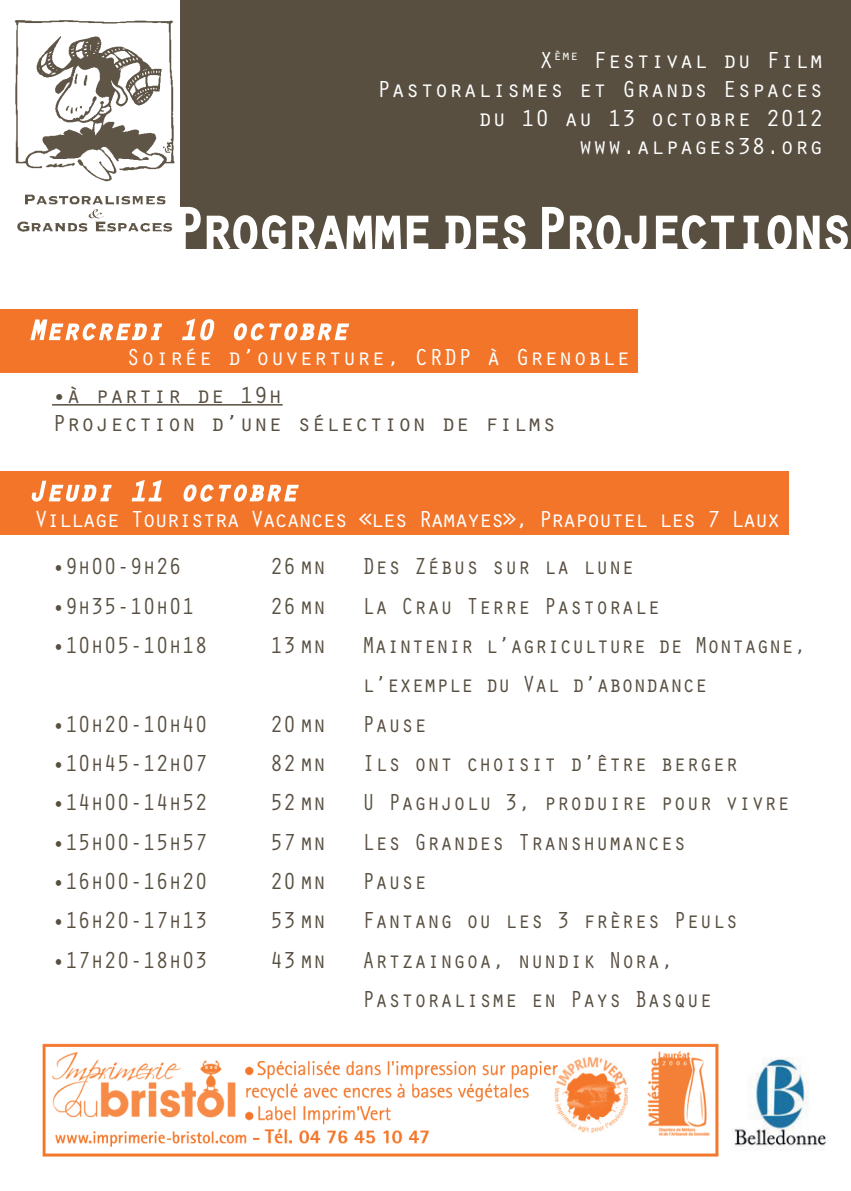
<style>
.page{position:relative;width:851px;height:1191px;background:#fff}
.page>*{position:absolute;margin:0;border:0;box-sizing:border-box;transform-origin:0 0}
.t1{font:60px "Orator Std";letter-spacing:-.1em;color:#fff;scale:.95 1}
.t2{font:24px/39.4px "Orator Std";color:#584f41;scale:.9 1}
.t3{font:24px/28.8px "Orator Std";color:#fff;text-align:right}
.t4{font:24px/39.4px "Orator Std";letter-spacing:-.03em;color:#584f41;scale:.9 1}
.t5{font:24px "Orator Std";letter-spacing:-.1em;color:#fff}
.t6{font:24px/28.8px "Orator Std";color:#584f41}
</style>
<div class="page">
<div style="left:0;top:0;width:850px;height:248px;background:#584f41"></div>
<div style="left:0;top:0;width:180px;height:275px;background:#fff"></div>
<img style="left:14px;top:20px;width:161px;height:212px">
<svg style="left:180px;top:206px;width:250px;height:43px"></svg>
<svg style="left:444px;top:215px;width:83px;height:34px"></svg>
<svg style="left:540px;top:206px;width:107px;height:43px"></svg>
<svg style="left:654px;top:215px;width:81px;height:34px"></svg>
<svg style="left:741px;top:215px;width:19px;height:34px"></svg>
<svg style="left:766px;top:215px;width:83px;height:34px"></svg>
<div style="left:0;top:310px;width:637px;height:63px;background:#f3752a"></div>
<svg style="left:29px;top:309px;width:134px;height:32px"></svg>
<svg style="left:182px;top:318px;width:33px;height:23px"></svg>
<svg style="left:234px;top:323px;width:116px;height:18px"></svg>
<div style="left:0;top:471px;width:788px;height:63px;background:#f3752a"></div>
<svg style="left:31px;top:480px;width:81px;height:22px"></svg>
<svg style="left:131px;top:480px;width:31px;height:22px"></svg>
<svg style="left:183px;top:484px;width:116px;height:18px"></svg>
<hr style="left:52px;top:404px;width:230px;height:1px;background:#584f41">
<img style="left:42px;top:1043px;width:677px;height:114px">
<img style="left:733px;top:1057px;width:95px;height:94px">
<p class="t3" style="left:377px;top:45px;width:448px">X<sup>ème</sup> Festival du Film<br>Pastoralismes et Grands Espaces du 10 au 13 octobre 2012 www.alpages38.org</p>
<h1 class="t1" style="left:171px;top:186px;width:720px">Programme desProjections</h1>
<p class="t3" style="left:126px;top:342px;width:506px">Soirée d’ouverture, CRDP à Grenoble</p>
<p class="t6" style="left:52px;top:379px;width:506px">•à partir de 19h<br>Projection d’une sélection de films</p>
<p class="t5" style="left:34px;top:501px;width:748px">Village Touristra Vacances «les Ramayes», Prapoutel les 7 Laux</p>
<p class="t2" style="left:52px;top:545px;width:145px">•9h00-9h26</p>
<p class="t2" style="left:270px;top:545px;width:64px">26 mn</p>
<p class="t2" style="left:362px;top:545px;width:304px">Des Zébus sur la lune</p>
<p class="t2" style="left:52px;top:585px;width:160px">•9h35-10h01</p>
<p class="t2" style="left:270px;top:585px;width:64px">26 mn</p>
<p class="t2" style="left:362px;top:585px;width:333px">La Crau Terre Pastorale</p>
<p class="t2" style="left:52px;top:624px;width:174px">•10h05-10h18</p>
<p class="t2" style="left:270px;top:624px;width:64px">13 mn</p>
<p class="t4" style="left:362px;top:624px;width:495px">Maintenir l’agriculture de Montagne, l’exemple du Val d’abondance</p>
<p class="t2" style="left:52px;top:703px;width:174px">•10h20-10h40</p>
<p class="t2" style="left:270px;top:703px;width:64px">20 mn</p>
<p class="t2" style="left:362px;top:703px;width:74px">Pause</p>
<p class="t2" style="left:52px;top:742px;width:174px">•10h45-12h07</p>
<p class="t2" style="left:270px;top:742px;width:64px">82 mn</p>
<p class="t2" style="left:362px;top:742px;width:419px">Ils ont choisit d’être berger</p>
<p class="t2" style="left:52px;top:781px;width:174px">•14h00-14h52</p>
<p class="t2" style="left:270px;top:781px;width:64px">52 mn</p>
<p class="t2" style="left:362px;top:781px;width:477px">U Paghjolu 3, produire pour vivre</p>
<p class="t2" style="left:52px;top:821px;width:174px">•15h00-15h57</p>
<p class="t2" style="left:270px;top:821px;width:64px">57 mn</p>
<p class="t2" style="left:362px;top:821px;width:361px">Les Grandes Transhumances</p>
<p class="t2" style="left:52px;top:860px;width:174px">•16h00-16h20</p>
<p class="t2" style="left:270px;top:860px;width:64px">20 mn</p>
<p class="t2" style="left:362px;top:860px;width:74px">Pause</p>
<p class="t2" style="left:52px;top:899px;width:174px">•16h20-17h13</p>
<p class="t2" style="left:270px;top:899px;width:64px">53 mn</p>
<p class="t2" style="left:362px;top:899px;width:419px">Fantang ou les 3 frères Peuls</p>
<p class="t2" style="left:52px;top:939px;width:174px">•17h20-18h03</p>
<p class="t2" style="left:270px;top:939px;width:64px">43 mn</p>
<p class="t2" style="left:362px;top:939px;width:390px">Artzaingoa, nundik Nora,<br>Pastoralisme en Pays Basque</p>
</div>
